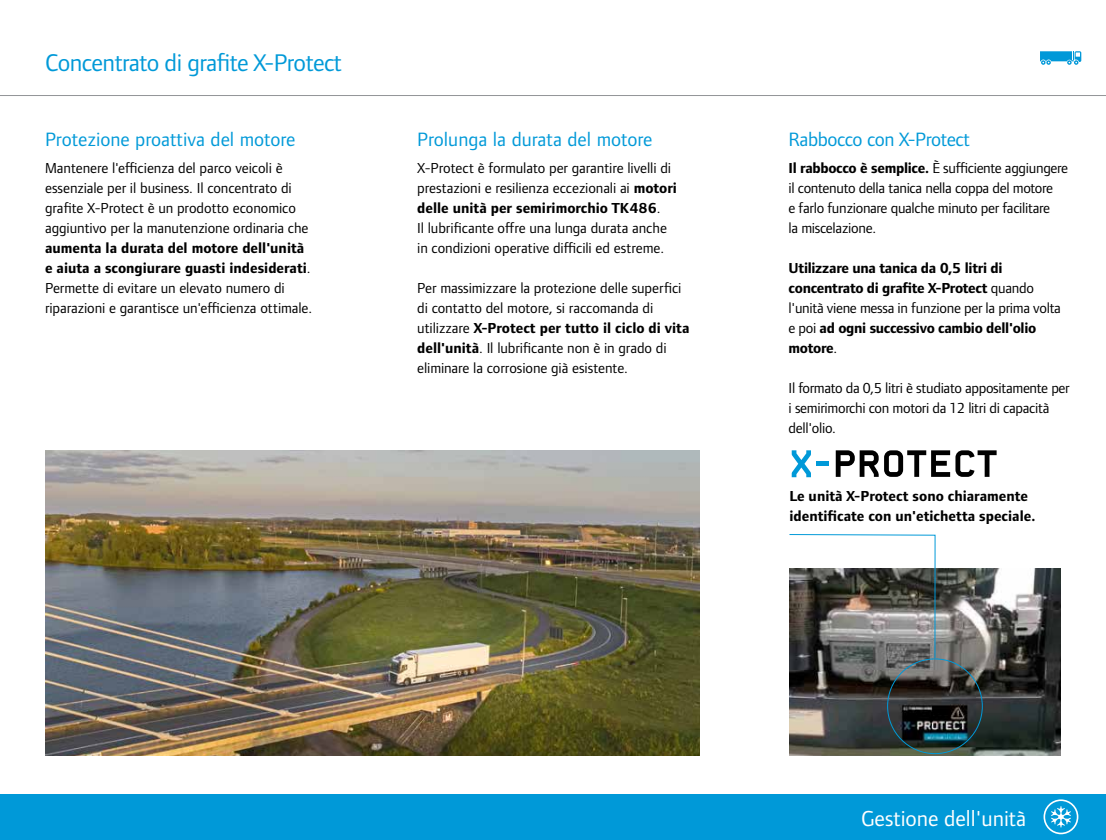
<style>
.page{position:relative;width:1106px;height:840px;background:#fff}
.page>*{position:absolute;margin:0;border:0;box-sizing:border-box;transform-origin:0 0}
.t1{font:25px "Foundry Form Sans";letter-spacing:-.02em;color:#0099d8}
.t2{font:22.5px "Foundry Form Sans";color:#fff}
.t3{font:20px "Foundry Form Sans";color:#0099d8}
.t4{font:20px "Foundry Form Sans";letter-spacing:-.02em;color:#0099d8}
.t5{font:15px/20px "Foundry Form Sans";letter-spacing:-.01em;color:#000}
.t6{font:700 15px/20px "Foundry Form Sans";letter-spacing:-.02em;color:#000}
.t7{font:700 15px/20px "Foundry Form Sans";color:#000}
.s1{font-weight:700}
.s2{font-weight:400}
</style>
<div class="page">
<div style="left:0;top:795px;width:1106px;height:45px;background:#0099d8"></div>
<img style="left:789px;top:569px;width:272px;height:187px">
<svg style="left:789px;top:534px;width:147px;height:125px"></svg>
<hr style="left:0;top:95px;width:1106px;height:1px;background:#939598">
<svg style="left:1040px;top:51px;width:41px;height:14px"></svg>
<img style="left:45px;top:450px;width:654px;height:306px">
<div style="left:1043px;top:799px;width:35px;height:35px;border:2px solid #fff;border-radius:50%"></div>
<svg style="left:1051px;top:806px;width:20px;height:21px"></svg>
<svg style="left:791px;top:450px;width:20px;height:27px"></svg>
<hr style="left:816px;top:461px;width:12px;height:4px;background:#0099d8">
<svg style="left:835px;top:450px;width:161px;height:27px"></svg>
<h1 class="t1" style="left:45px;top:48px;width:298px">Concentrato di grafite X-Protect</h1>
<h3 class="t3" style="left:45px;top:127px;width:252px">Protezione proattiva del motore</h3>
<p class="t5" style="left:45px;top:158px;width:265px">Mantenere l'efficienza del parco veicoli è essenziale per il business. Il concentrato di grafite X-Protect è un prodotto economico aggiuntivo per la manutenzione ordinaria che</p>
<p class="t5" style="left:45px;top:238px;width:269px"><span class="s1">aumenta la durata del motore dell'unità e aiuta a scongiurare guasti indesiderati</span>.<br>Permette di evitare un elevato numero di riparazioni e garantisce un'efficienza ottimale.</p>
<h3 class="t3" style="left:417px;top:127px;width:237px">Prolunga la durata del motore</h3>
<p class="t5" style="left:417px;top:158px;width:261px">X-Protect è formulato per garantire livelli di prestazioni e resilienza eccezionali ai <span class="s1">motori delle unità per semirimorchio TK486</span>.<br>Il lubrificante offre una lunga durata anche in condizioni operative difficili ed estreme.</p>
<p class="t5" style="left:417px;top:278px;width:274px">Per massimizzare la protezione delle superfici di contatto del motore, si raccomanda di utilizzare <span class="s1">X-Protect per tutto il ciclo di vita dell'unità</span>. Il lubrificante non è in grado di eliminare la corrosione già esistente.</p>
<h3 class="t4" style="left:788px;top:127px;width:183px">Rabbocco con X-Protect</h3>
<p class="t5" style="left:788px;top:158px;width:281px"><span class="s1">Il rabbocco è semplice.</span> È sufficiente aggiungere il contenuto della tanica nella coppa del motore<br>e farlo funzionare qualche minuto per facilitare<br>la miscelazione.</p>
<p class="t6" style="left:788px;top:258px;width:274px">Utilizzare una tanica da 0,5 litri di concentrato di grafite X-Protect <span class="s2">quando l'unità viene messa in funzione per la prima volta e poi</span> ad ogni successivo cambio dell'olio motore<span class="s2">.</span></p>
<p class="t5" style="left:788px;top:378px;width:282px">Il formato da 0,5 litri è studiato appositamente per i semirimorchi con motori da 12 litri di capacità dell'olio.</p>
<p class="t7" style="left:789px;top:486px;width:247px">Le unità X-Protect sono chiaramente identificate con un'etichetta speciale.</p>
<h2 class="t2" style="left:861px;top:805px;width:167px">Gestione dell'unità</h2>
</div>
